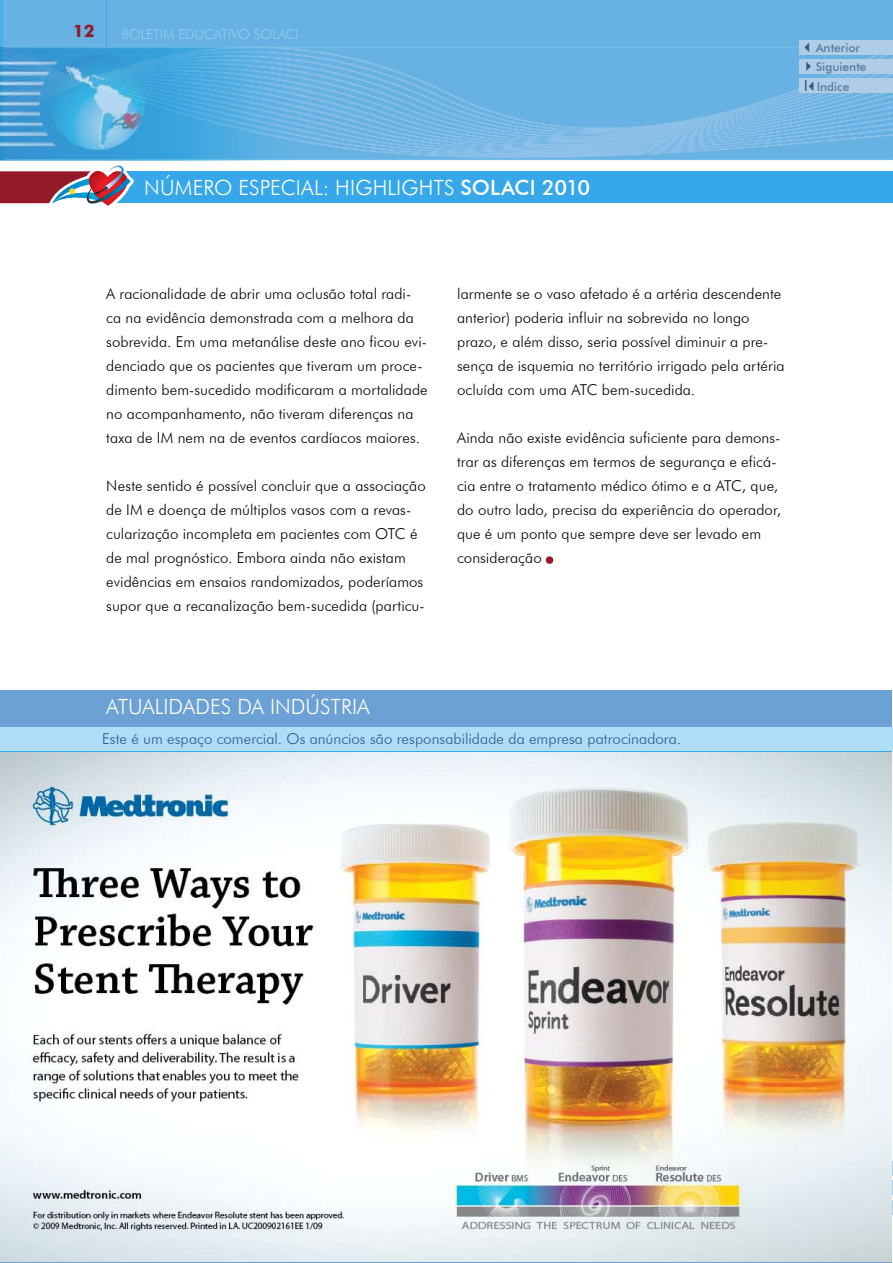
<style>
.page{position:relative;width:893px;height:1263px;background:#fff}
.page>*{position:absolute;margin:0;border:0;box-sizing:border-box;transform-origin:0 0}
.t1{font:300 75px "Futura BT";color:#941a2a}
.t2{font:300 21px "Futura BT";color:#fff}
.t3{font:500 21px "Futura BT";letter-spacing:-.02em;color:#fff}
.t4{font:700 17.25px "Futura BT";color:#941a2a}
.t5{font:300 15px/24px "Futura BT";letter-spacing:.005em;color:#000}
.t6{font:300 15px "Futura BT";letter-spacing:.005em;color:#2d598c}
.t7{font:300 13.5px "Futura BT";color:#90cff3}
.t8{font:500 12px/20.2px "Futura BT";color:#577aa3}
.s1{font-weight:300}
.s2{color:#2d598c}
.s3{font-family:"Arial";font-weight:400;font-size:15px;color:#2d598c}
</style>
<div class="page">
<img style="left:4px;top:0;width:889px;height:159px">
<hr style="left:106px;top:0;width:1px;height:49px;background:#36a7e9">
<div style="left:107px;top:171px;width:786px;height:32px;background:#36a7e9"></div>
<img style="left:0;top:47px;width:307px;height:113px">
<hr style="left:5px;top:47px;width:888px;height:1px;background:#88cbf2">
<hr style="left:5px;top:159px;width:888px;height:1px;background:#88cbf2">
<svg style="left:0;top:165px;width:134px;height:41px"></svg>
<div style="left:799px;top:40px;width:94px;height:14px;background:#b0cde8"></div>
<div style="left:799px;top:59px;width:94px;height:14px;background:#b0cde8"></div>
<div style="left:799px;top:79px;width:94px;height:14px;background:#b0cde8"></div>
<div style="left:799px;top:1162px;width:94px;height:14px;background:#e1eaef"></div>
<div style="left:799px;top:1181px;width:94px;height:14px;background:#dce5ea"></div>
<div style="left:799px;top:1200px;width:94px;height:14px;background:#d7e0e5"></div>
<div style="left:0;top:690px;width:891px;height:573px;background:#6ba1d4"></div>
<div style="left:0;top:727px;width:892px;height:23px;background:#afdcf6"></div>
<img style="left:0;top:753px;width:891px;height:508px">
<p class="t4" style="left:73px;top:21px;width:23px">12</p>
<p class="t7" style="left:121px;top:26px;width:171px">BOLETIM EDUCATIVO SO LACI</p>
<h2 class="t2" style="left:144px;top:175px;width:45px">númer</h2>
<h2 class="t2" style="left:214px;top:175px;width:156px">o ESPECIAL: Highl</h2>
<h2 class="t2" style="left:396px;top:175px;width:20px">ight</h2>
<h2 class="t3" style="left:444px;top:175px;width:58px"><span class="s1">s</span> Solaci</h2>
<h2 class="t3" style="left:542px;top:175px;width:49px">2010</h2>
<p class="t8" style="left:801px;top:37px;width:61px"><span class="s2">✓</span>Anterior</p>
<p class="t8" style="left:801px;top:56px;width:67px"><span class="s2">✔</span>Siguiente<br><span class="s3">I</span><span class="s2">✓</span>Indice</p>
<p class="t5" style="left:106px;top:282px;width:323px">A racionalidade de abrir uma oclusão total radi&shy;ca na evidência demonstrada com a melhora da sobrevida. Em uma metanálise deste ano ficou evi&shy;denciado que os pacientes que tiveram um proce&shy;dimento bem-sucedido modificaram a mortalidade no acompanhamento, não tiveram diferenças na taxa de I M nem na de eventos cardíacos maiores.</p>
<p class="t5" style="left:106px;top:474px;width:321px">Neste sentido é possível concluir que a associação de I M e doença de múltiplos vasos com a revas&shy;cularização incompleta em pacientes com OTC é de mal prognóstico. Embora ainda não existam evidências em ensaios randomizados, poderíamos supor que a recanalização bem-sucedida (particu-</p>
<p class="t5" style="left:457px;top:282px;width:329px">larmente se o vaso afetado é a artéria descendente anterior) poderia influir na sobrevida no longo prazo, e além disso, seria possível diminuir a pre&shy;sença de isquemia no território irrigado pela artéria ocluída com uma ATC bem-sucedida.</p>
<p class="t5" style="left:457px;top:426px;width:325px">Ainda não existe evidência suficiente para demons&shy;trar as diferenças em termos de segurança e eficá&shy;cia entre o tratamento médico ótimo e a ATC, que, do outro lado, precisa da experiência do operador, que é um ponto que sempre deve ser levado em consideração</p>
<h1 class="t1" style="left:539px;top:491px;width:23px">.</h1>
<h2 class="t2" style="left:106px;top:694px;width:265px">ATUALI DADES DA I NDÚSTRIA</h2>
<p class="t6" style="left:102px;top:730px;width:580px">Este é um espaço comercial. Os anúncios são responsabilidade da empresa patrocinadora.</p>
</div>
